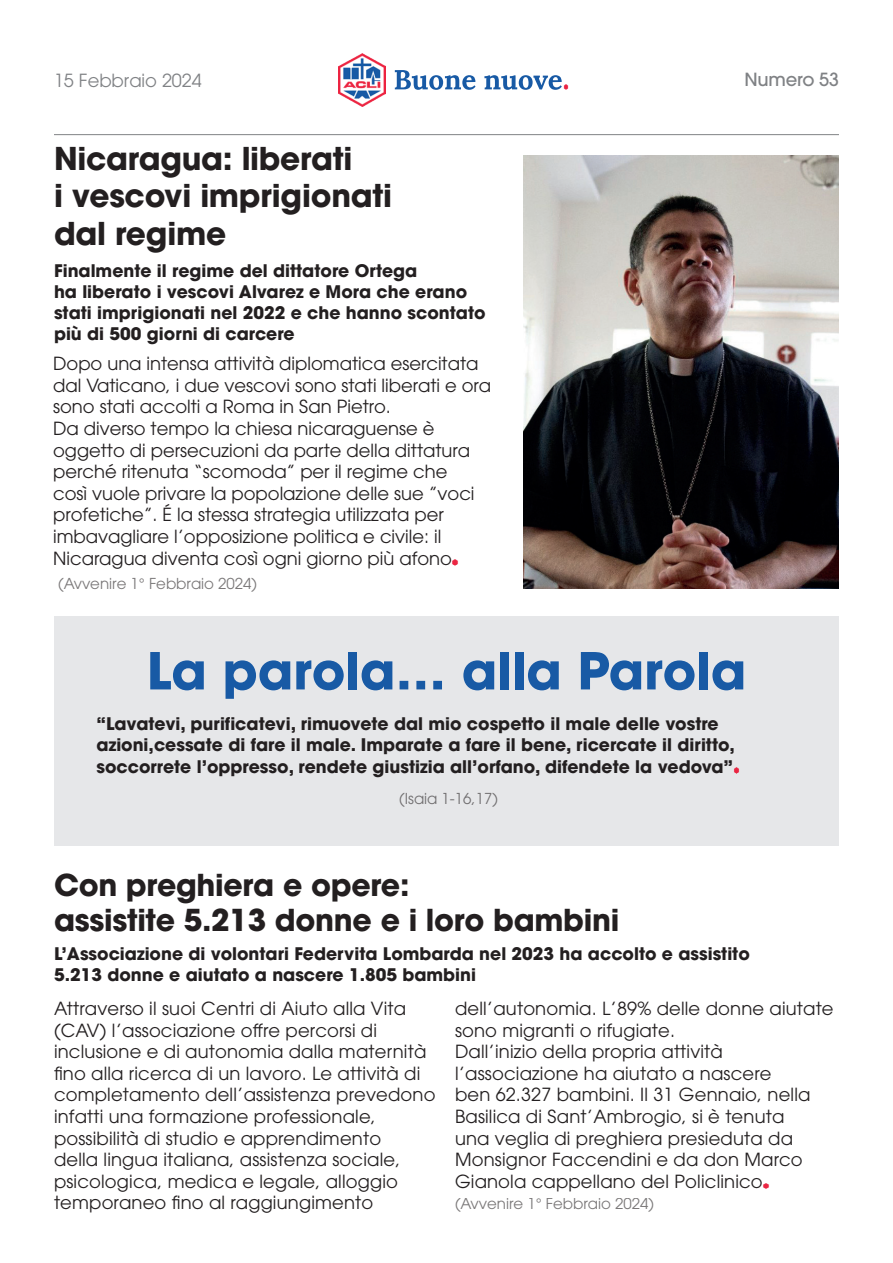
<style>
.page{position:relative;width:893px;height:1263px;background:#fff}
.page>*{position:absolute;margin:0;border:0;box-sizing:border-box;transform-origin:0 0}
.t1{font:700 50.55px "Avant Garde";color:#185aa5}
.t2{font:700 31.2px/37.5px "Avant Garde";letter-spacing:-.01em;color:#231f20}
.t3{font:700 30px/34.5px "Avant Garde";letter-spacing:-.01em;color:#231f20}
.t4{font:18px/21.6px "ITC Avant Garde Pro";letter-spacing:.01em;color:#231f20}
.t5{font:18px "Avant Garde CE";color:#808285}
.t6{font:500 18px "Avant Garde";letter-spacing:-.01em;color:#808285}
.t7{font:700 17.25px/21px "Avant Garde";color:#231f20}
.t8{font:15px "Avant Garde CE";color:#231f20}
</style>
<div class="page">
<hr style="left:54px;top:134px;width:785px;height:1px;background:#808285">
<img style="left:338px;top:53px;width:47px;height:54px">
<svg style="left:395px;top:70px;width:173px;height:20px"></svg>
<div style="left:54px;top:616px;width:785px;height:229px;background:#e6e7e9"></div>
<svg style="left:452px;top:560px;width:6px;height:6px"></svg>
<img style="left:523px;top:155px;width:316px;height:434px">
<svg style="left:733px;top:768px;width:6px;height:6px"></svg>
<svg style="left:763px;top:1183px;width:6px;height:6px"></svg>
<p class="t5" style="left:54px;top:70px;width:149px">15 Febbraio 2024</p>
<p class="t6" style="left:744px;top:68px;width:96px">Numero 53</p>
<h2 class="t2" style="left:54px;top:139px;width:340px">Nicaragua: liberati<br>i vescovi imprigionati dal regime</h2>
<p class="t7" style="left:54px;top:260px;width:433px">Finalmente il regime del dittatore Ortega<br>ha liberato i vescovi Alvarez e Mora che erano stati imprigionati nel 2022 e che hanno scontato più di 500 giorni di carcere</p>
<p class="t4" style="left:53px;top:352px;width:439px">Dopo una intensa attività diplomatica esercitata dal Vaticano, i due vescovi sono stati liberati e ora sono stati accolti a Roma in San Pietro.<br>Da diverso tempo la chiesa nicaraguense è oggetto di persecuzioni da parte della dittatura perché ritenuta “scomoda” per il regime che<br>così vuole privare la popolazione delle sue ”voci profetiche”. É la stessa strategia utilizzata per imbavagliare l’opposizione politica e civile: il Nicaragua diventa così ogni giorno più afono</p>
<p class="t8" style="left:58px;top:574px;width:200px">(Avvenire 1° Febbraio 2024)</p>
<h1 class="t1" style="left:147px;top:638px;width:601px">La parola… alla Parola</h1>
<p class="t7" style="left:97px;top:713px;width:640px">“Lavatevi, purificatevi, rimuovete dal mio cospetto il male delle vostre azioni,cessate di fare il male. Imparate a fare il bene, ricercate il diritto, soccorrete l’oppresso, rendete giustizia all’orfano, difendete la vedova”</p>
<p class="t8" style="left:399px;top:789px;width:100px">(Isaia 1-16,17)</p>
<h3 class="t3" style="left:54px;top:868px;width:567px">Con preghiera e opere:<br>assistite 5.213 donne e i loro bambini</h3>
<p class="t7" style="left:54px;top:943px;width:697px">L’Associazione di volontari Federvita Lombarda nel 2023 ha accolto e assistito<br>5.213 donne e aiutato a nascere 1.805 bambini</p>
<p class="t4" style="left:54px;top:997px;width:383px">Attraverso il suoi Centri di Aiuto alla Vita (CAV) l’associazione offre percorsi di inclusione e di autonomia dalla maternità fino alla ricerca di un lavoro. Le attività di completamento dell’assistenza prevedono infatti una formazione professionale, possibilità di studio e apprendimento<br>della lingua italiana, assistenza sociale, psicologica, medica e legale, alloggio temporaneo fino al raggiungimento</p>
<p class="t4" style="left:455px;top:997px;width:380px">dell’autonomia. L’89% delle donne aiutate sono migranti o rifugiate.<br>Dall’inizio della propria attività l’associazione ha aiutato a nascere<br>ben 62.327 bambini. Il 31 Gennaio, nella Basilica di Sant’Ambrogio, si è tenuta<br>una veglia di preghiera presieduta da Monsignor Faccendini e da don Marco Gianola cappellano del Policlinico</p>
<p class="t8" style="left:455px;top:1195px;width:200px">(Avvenire 1° Febbraio 2024)</p>
</div>
